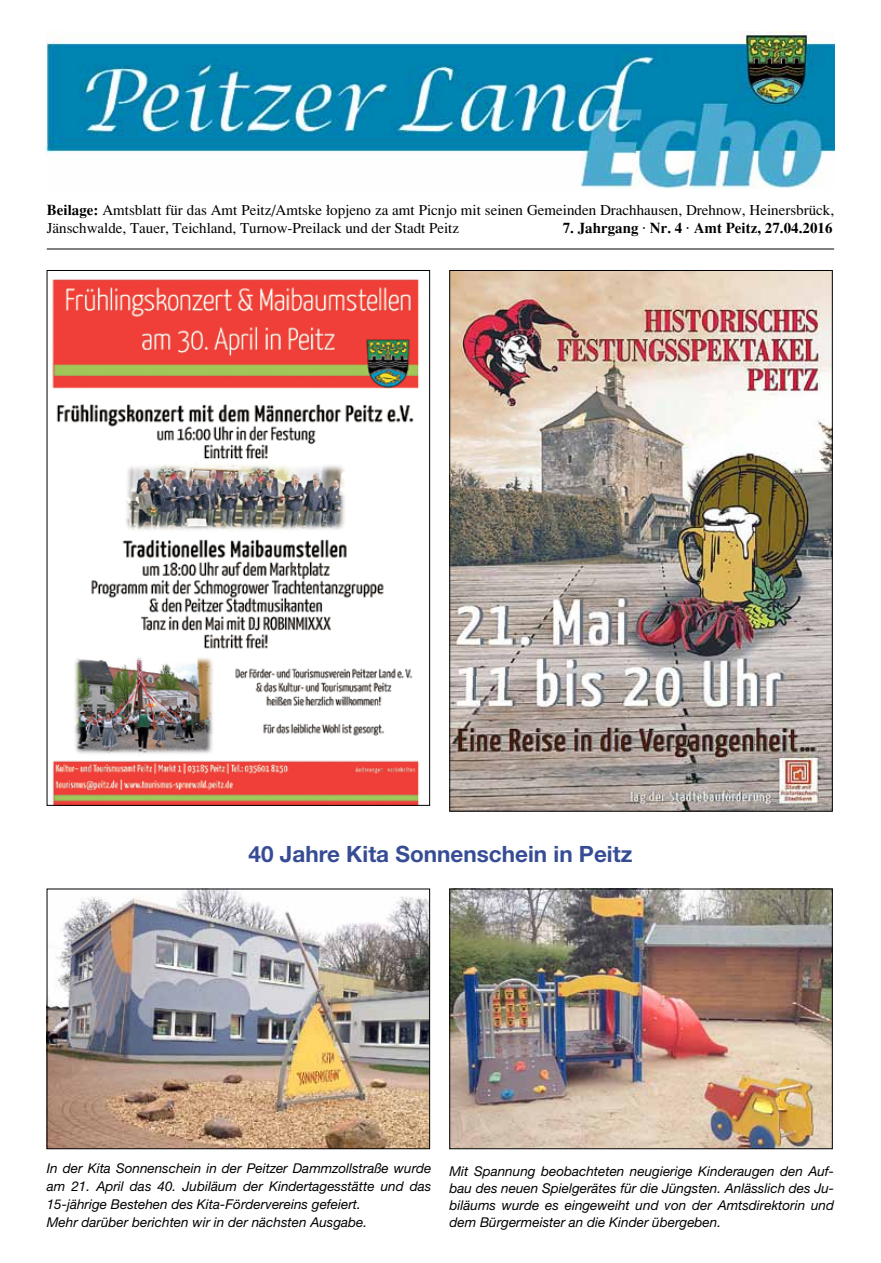
<style>
.page{position:relative;width:881px;height:1263px;background:#fff}
.page>*{position:absolute;margin:0;border:0;box-sizing:border-box;transform-origin:0 0}
.t1{font:700 22.5px "Helvetica Neue LT";color:#364d95}
.t2{font:15px/18px "T Accents";color:#000}
.t3{font:700 15px "T Accents";color:#000}
.t4{font:italic 13.5px/17.9px "Helvetica Neue LT";color:#000}
.s1{font-weight:700}
</style>
<div class="page">
<hr style="left:47px;top:249px;width:786px;height:1px;background:#000">
<img style="left:47px;top:32px;width:786px;height:157px">
<img style="left:52px;top:279px;width:367px;height:524px">
<img style="left:451px;top:272px;width:379px;height:537px">
<img style="left:49px;top:891px;width:378px;height:256px">
<div style="left:47px;top:889px;width:382px;height:260px;border:1px solid #000"></div>
<img style="left:451px;top:891px;width:379px;height:256px">
<div style="left:449px;top:889px;width:383px;height:260px;border:1px solid #000"></div>
<p class="t2" style="left:47px;top:200px;width:788px"><span class="s1">Beilage:</span> Amtsblatt für das Amt Peitz/Amtske Ωopjeno za amt Picnjo mit seinen Gemeinden Drachhausen, Drehnow, Heinersbrück,<br>Jänschwalde, Tauer, Teichland, Turnow-Preilack und der Stadt Peitz</p>
<p class="t3" style="left:562px;top:218px;width:271px">7. Jahrgang · Nr. 4 · Amt Peitz, 27.04.2016</p>
<h1 class="t1" style="left:248px;top:840px;width:385px">40 Jahre Kita Sonnenschein in Peitz</h1>
<p class="t4" style="left:47px;top:1159px;width:386px">In der Kita Sonnenschein in der Peitzer Dammzollstraße wurde am 21. April das 40. Jubiläum der Kindertagesstätte und das 15-jährige Bestehen des Kita-Fördervereins gefeiert.<br>Mehr darüber berichten wir in der nächsten Ausgabe.</p>
<p class="t4" style="left:449px;top:1162px;width:386px;line-height:17.1px;text-align:justify">Mit Spannung beobachteten neugierige Kinderaugen den Auf&shy;bau des neuen Spielgerätes für die Jüngsten. Anlässlich des Ju&shy;biläums wurde es eingeweiht und von der Amtsdirektorin und dem Bürgermeister an die Kinder übergeben.</p>
</div>
